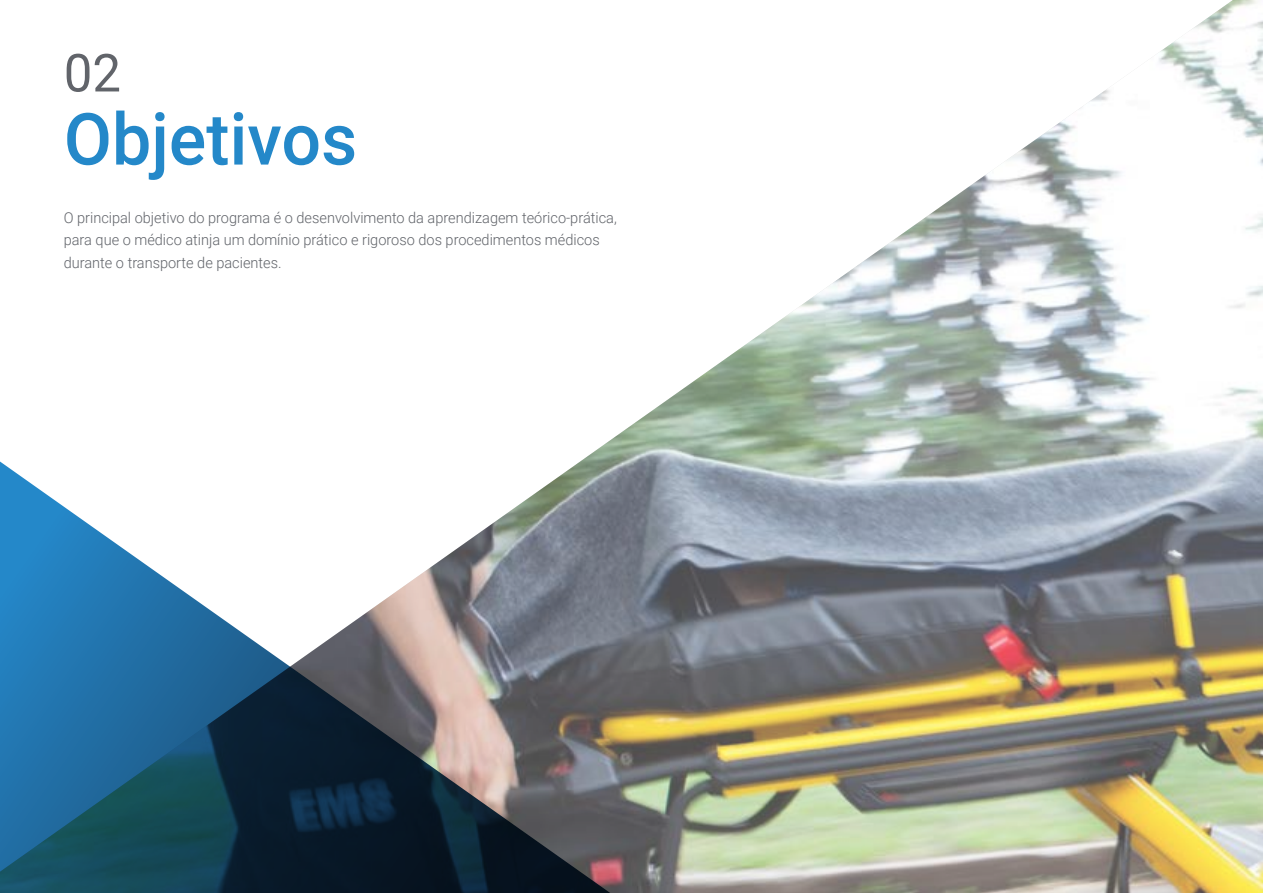
<style>
.page{position:relative;width:1263px;height:893px;background:#fff}
.page>*{position:absolute;margin:0;border:0;box-sizing:border-box;transform-origin:0 0}
.t1{font:500 72px "Roboto";color:#2488c9}
.t2{font:52.5px "Roboto";color:#61646a}
.t3{font:300 15px/22.5px "Roboto";color:#61646a}
</style>
<div class="page">
<img style="left:602px;top:0;width:661px;height:893px">
<svg style="left:0;top:446px;width:640px;height:447px"></svg>
<h2 class="t2" style="left:64px;top:36px;width:59px">02</h2>
<h1 class="t1" style="left:64px;top:89px;width:295px">Objetivos</h1>
<p class="t3" style="left:64px;top:205px;width:554px">O principal objetivo do programa é o desenvolvimento da aprendizagem teórico-prática, para que o médico atinja um domínio prático e rigoroso dos procedimentos médicos durante o transporte de pacientes.</p>
</div>
